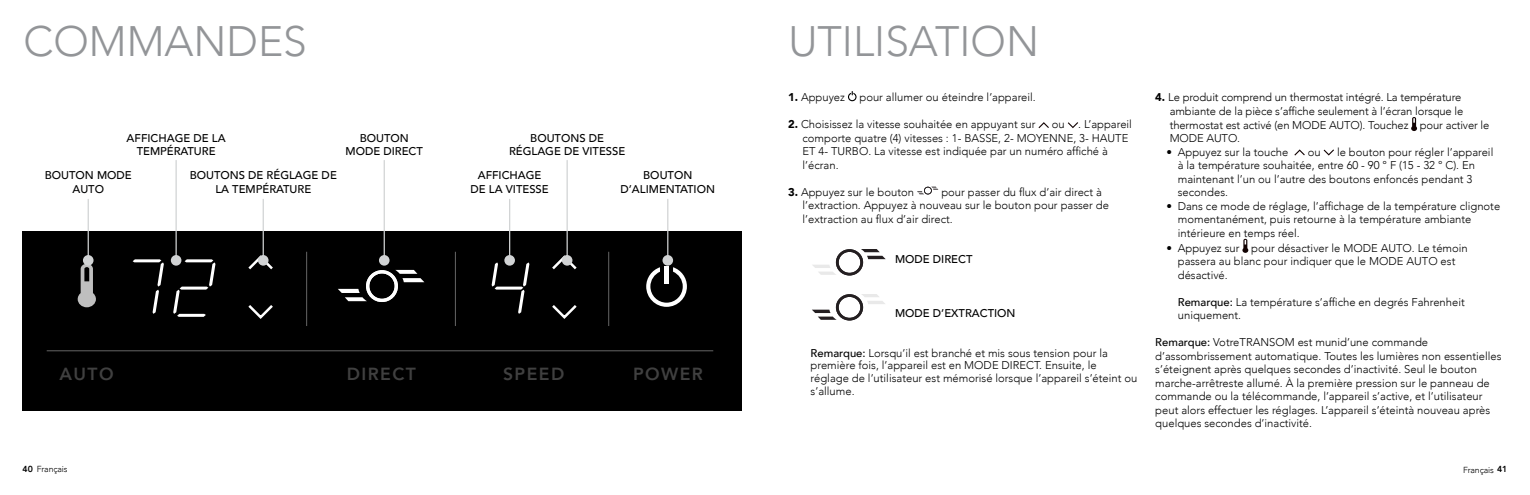
<style>
.page{position:relative;width:1530px;height:495px;background:#fff}
.page>*{position:absolute;margin:0;border:0;box-sizing:border-box;transform-origin:0 0}
.t1{font:300 42.5px "Avenir";color:#939598}
.t2{font:800 17.5px "Avenir";letter-spacing:.085em;color:#404040}
.t3{font:300 11.25px/13.5px "Avenir";color:#000}
.t4{font:500 11.25px/13.5px "Avenir";color:#000;text-align:center}
.t5{font:300 8.75px "Avenir";letter-spacing:-.02em;color:#000}
.s1{font-weight:900}
.s2{font-weight:500}
.s3{font-weight:800}
</style>
<div class="page">
<div style="left:22px;top:231px;width:720px;height:180px;background:#000"></div>
<svg style="left:338px;top:270px;width:86px;height:32px"></svg>
<svg style="left:646px;top:267px;width:41px;height:40px"></svg>
<div style="left:664px;top:266px;width:5px;height:18px;background:#fff"></div>
<svg style="left:173px;top:259px;width:42px;height:58px"></svg>
<svg style="left:133px;top:259px;width:31px;height:55px"></svg>
<svg style="left:492px;top:262px;width:37px;height:52px"></svg>
<svg style="left:248px;top:254px;width:25px;height:16px"></svg>
<svg style="left:248px;top:305px;width:25px;height:14px"></svg>
<svg style="left:552px;top:254px;width:25px;height:16px"></svg>
<svg style="left:552px;top:305px;width:25px;height:14px"></svg>
<svg style="left:78px;top:264px;width:18px;height:43px"></svg>
<hr style="left:47px;top:350px;width:666px;height:1px;background:#666">
<hr style="left:306px;top:252px;width:1px;height:74px;background:#666">
<hr style="left:455px;top:252px;width:1px;height:74px;background:#666">
<hr style="left:608px;top:252px;width:1px;height:74px;background:#666">
<div style="left:663px;top:255px;width:10px;height:11px;background:#d1d3d4;border-radius:50%"></div>
<hr style="left:667px;top:199px;width:1px;height:61px;background:#d1d3d4">
<div style="left:562px;top:255px;width:10px;height:11px;background:#d1d3d4;border-radius:50%"></div>
<hr style="left:567px;top:160px;width:1px;height:100px;background:#d1d3d4">
<div style="left:504px;top:255px;width:11px;height:11px;background:#d1d3d4;border-radius:50%"></div>
<hr style="left:509px;top:199px;width:1px;height:61px;background:#d1d3d4">
<div style="left:379px;top:255px;width:11px;height:11px;background:#d1d3d4;border-radius:50%"></div>
<hr style="left:384px;top:160px;width:1px;height:100px;background:#d1d3d4">
<div style="left:171px;top:255px;width:10px;height:11px;background:#d1d3d4;border-radius:50%"></div>
<hr style="left:176px;top:160px;width:1px;height:100px;background:#d1d3d4">
<div style="left:258px;top:255px;width:11px;height:11px;background:#d1d3d4;border-radius:50%"></div>
<hr style="left:263px;top:199px;width:1px;height:61px;background:#d1d3d4">
<div style="left:83px;top:255px;width:11px;height:11px;background:#d1d3d4;border-radius:50%"></div>
<hr style="left:88px;top:199px;width:1px;height:61px;background:#d1d3d4">
<div style="left:848px;top:93px;width:9px;height:8px;border:1px solid #000;border-radius:50%"></div>
<svg style="left:1038px;top:122px;width:11px;height:6px"></svg>
<svg style="left:1068px;top:122px;width:10px;height:6px"></svg>
<svg style="left:917px;top:187px;width:21px;height:7px"></svg>
<svg style="left:1411px;top:117px;width:6px;height:14px"></svg>
<svg style="left:1294px;top:149px;width:11px;height:7px"></svg>
<svg style="left:1324px;top:149px;width:10px;height:7px"></svg>
<svg style="left:1242px;top:239px;width:6px;height:14px"></svg>
<svg style="left:813px;top:249px;width:73px;height:27px"></svg>
<svg style="left:812px;top:294px;width:73px;height:27px"></svg>
<h1 class="t1" style="left:24px;top:16px;width:285px">COMMANDES</h1>
<p class="t4" style="left:127px;top:130px;width:100px">AFFICHAGE DE LA<br>TEMPÉRATURE</p>
<p class="t4" style="left:190px;top:168px;width:149px">BOUTONS DE RÉGLAGE DE<br>LA TEMPÉRATURE</p>
<p class="t4" style="left:45px;top:168px;width:89px">BOUTON MODE<br>AUTO</p>
<p class="t4" style="left:346px;top:130px;width:79px">BOUTON<br>MODE DIRECT</p>
<p class="t4" style="left:509px;top:130px;width:118px">BOUTONS DE<br>RÉGLAGE DE VITESSE</p>
<p class="t4" style="left:471px;top:168px;width:80px">AFFICHAGE<br>DE LA VITESSE</p>
<p class="t4" style="left:621px;top:168px;width:96px">BOUTON<br>D’ALIMENTATION</p>
<h2 class="t2" style="left:59px;top:361px;width:56px">AUTO</h2>
<h2 class="t2" style="left:347px;top:361px;width:71px">DIRECT</h2>
<h2 class="t2" style="left:503px;top:361px;width:63px">SPEED</h2>
<h2 class="t2" style="left:633px;top:361px;width:71px">POWER</h2>
<h1 class="t1" style="left:789px;top:16px;width:252px">UTILISATION</h1>
<p class="t3" style="left:788px;top:91px;width:58px"><span class="s1">1.</span> Appuyez</p>
<p class="t3" style="left:859px;top:91px;width:178px">pour allumer ou éteindre l’appareil.</p>
<p class="t3" style="left:788px;top:118px;width:249px"><span class="s1">2.</span> Choisissez la vitesse souhaitée en appuyant sur</p>
<p class="t3" style="left:803px;top:118px;width:331px;text-indent:249px">ou . L’appareil comporte quatre (4) vitesses : 1- BASSE, 2- MOYENNE, 3- HAUTE ET 4- TURBO. La vitesse est indiquée par un numéro affiché à l’écran.</p>
<p class="t3" style="left:788px;top:185px;width:127px"><span class="s1">3.</span> Appuyez sur le bouton</p>
<p class="t3" style="left:803px;top:185px;width:308px;text-indent:139px">pour passer du flux d’air direct à l’extraction. Appuyez à nouveau sur le bouton pour passer de l’extraction au flux d’air direct.</p>
<p class="t4" style="left:895px;top:252px;width:79px">MODE DIRECT</p>
<p class="t4" style="left:895px;top:306px;width:122px">MODE D’EXTRACTION</p>
<p class="t3" style="left:811px;top:346px;width:328px;line-height:12.9px"><span class="s2">Remarque:</span> Lorsqu’il est branché et mis sous tension pour la première fois, l’appareil est en MODE DIRECT. Ensuite, le réglage de l’utilisateur est mémorisé lorsque l’appareil s’éteint ou s’allume.</p>
<p class="t3" style="left:1170px;top:91px;width:321px;text-indent:-14px"><span class="s1">4.</span> Le produit comprend un thermostat intégré. La température ambiante de la pièce s’affiche seulement à l’écran lorsque le thermostat est activé (en MODE AUTO). Touchez pour activer le MODE AUTO.</p>
<p class="t3" style="left:1167px;top:145px;width:123px">• Appuyez sur la touche</p>
<p class="t3" style="left:1308px;top:145px;width:14px">ou</p>
<p class="t3" style="left:1178px;top:145px;width:317px;text-indent:159px">le bouton pour régler l’appareil à la température souhaitée, entre 60 - 90 ° F (15 - 32 ° C). En maintenant l’un ou l’autre des boutons enfoncés pendant 3 secondes.</p>
<p class="t3" style="left:1178px;top:199px;width:324px;text-indent:-11px">• Dans ce mode de réglage, l’affichage de la température clignote momentanément, puis retourne à la température ambiante intérieure en temps réel.</p>
<p class="t3" style="left:1178px;top:241px;width:291px;text-indent:-11px">• Appuyez sur pour désactiver le MODE AUTO. Le témoin passera au blanc pour indiquer que le MODE AUTO est désactivé.</p>
<p class="t3" style="left:1178px;top:295px;width:289px"><span class="s2">Remarque:</span> La température s’affiche en degrés Fahrenheit uniquement.</p>
<p class="t3" style="left:1155px;top:336px;width:348px"><span class="s2">Remarque:</span> VotreTRANSOM est munid’une commande d’assombrissement automatique. Toutes les lumières non essentielles s’éteignent après quelques secondes d’inactivité. Seul le bouton marche-arrêtreste allumé. À la première pression sur le panneau de commande ou la télécommande, l’appareil s’active, et l’utilisateur peut alors effectuer les réglages. L’appareil s’éteintà nouveau après quelques secondes d’inactivité.</p>
<p class="t5" style="left:22px;top:464px;width:46px"><span class="s3">40</span> Français</p>
<p class="t5" style="left:1463px;top:464px;width:46px">Français <span class="s3">41</span></p>
</div>
